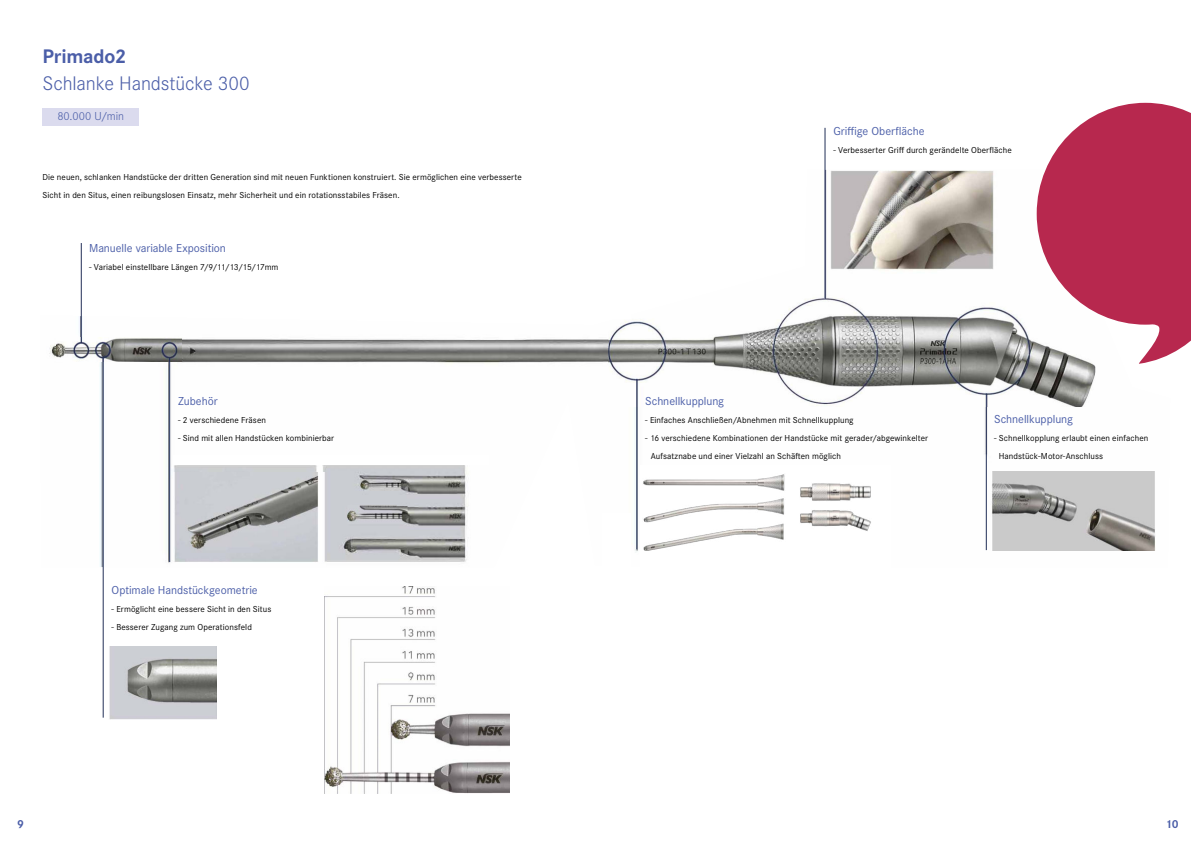
<style>
.page{position:relative;width:1191px;height:842px;background:#fff}
.page>*{position:absolute;margin:0;border:0;box-sizing:border-box;transform-origin:0 0}
.t1{font:300 20.4px "Corporate S Pro";letter-spacing:-.005em;color:#4b5ea8}
.t2{font:700 20.4px "Corporate S Pro";letter-spacing:-.01em;color:#4b5ea8}
.t3{font:12px "Corporate S Pro";letter-spacing:-.005em;color:#4b5ea8}
.t4{font:300 12px "Corporate S Pro";letter-spacing:-.005em;color:#4b5ea8}
.t5{font:700 12px "Corporate S Pro";color:#4b5ea8}
.t6{font:9px/18px "Corporate S Pro";letter-spacing:.01em;color:#000}
</style>
<div class="page">
<div style="left:43px;top:108px;width:96px;height:18px;background:#dbdbee"></div>
<img style="left:49px;top:312px;width:1106px;height:255px">
<img style="left:56px;top:338px;width:126px;height:24px">
<img style="left:608px;top:170px;width:487px;height:237px">
<img style="left:173px;top:472px;width:153px;height:91px">
<img style="left:109px;top:646px;width:108px;height:73px">
<img style="left:990px;top:472px;width:165px;height:78px">
<img style="left:347px;top:505px;width:60px;height:19px">
<hr style="left:81px;top:243px;width:1px;height:100px;background:#212e57">
<hr style="left:103px;top:358px;width:1px;height:360px;background:#212e57">
<hr style="left:169px;top:358px;width:1px;height:204px;background:#212e57">
<hr style="left:636px;top:379px;width:1px;height:170px;background:#212e57">
<hr style="left:985px;top:393px;width:1px;height:157px;background:#212e57">
<hr style="left:824px;top:128px;width:1px;height:170px;background:#212e57">
<div style="left:173px;top:455px;width:315px;height:9px;background:#fff"></div>
<div style="left:640px;top:466px;width:251px;height:105px;background:#fff"></div>
<img style="left:324px;top:586px;width:186px;height:207px">
<img style="left:643px;top:474px;width:142px;height:17px">
<img style="left:643px;top:498px;width:141px;height:52px">
<img style="left:800px;top:483px;width:71px;height:18px">
<img style="left:800px;top:510px;width:71px;height:21px">
<div style="left:558px;top:63px;width:29px;height:255px;background:#fff"></div>
<div style="left:602px;top:63px;width:29px;height:255px;background:#fff"></div>
<div style="left:558px;top:513px;width:29px;height:277px;background:#fff"></div>
<div style="left:602px;top:513px;width:29px;height:277px;background:#fff"></div>
<svg style="left:1036px;top:103px;width:154px;height:261px;fill:#b7284e"></svg>
<h1 class="t2" style="left:43px;top:49px;width:85px">Primado2</h1>
<h1 class="t1" style="left:43px;top:76px;width:209px">Schlanke Handstücke 300</h1>
<h2 class="t4" style="left:57px;top:112px;width:68px">80.000 U/min</h2>
<p class="t6" style="left:43px;top:169px;width:481px">Die neuen, schlanken Handstücke der dritten Generation sind mit neuen Funktionen konstruiert. Sie ermöglichen eine verbesserte<br>Sicht in den Situs, einen reibungslosen Einsatz, mehr Sicherheit und ein rotationsstabiles Fräsen.</p>
<h2 class="t3" style="left:89px;top:244px;width:138px">Manuelle variable Exposition</h2>
<p class="t6" style="left:89px;top:259px;width:191px">- Variabel einstellbare Längen 7/9/11/13/15/17mm</p>
<h2 class="t3" style="left:178px;top:397px;width:41px">Zubehör</h2>
<p class="t6" style="left:178px;top:412px;width:89px">- 2 verschiedene Fräsen</p>
<p class="t6" style="left:178px;top:430px;width:158px">- Sind mit allen Handstücken kombinierbar</p>
<h2 class="t3" style="left:112px;top:586px;width:148px">Optimale Handstückgeometrie</h2>
<p class="t6" style="left:112px;top:601px;width:161px">- Ermöglicht eine bessere Sicht in den Situs</p>
<p class="t6" style="left:112px;top:619px;width:142px">- Besserer Zugang zum Operationsfeld</p>
<h2 class="t3" style="left:833px;top:127px;width:93px">Griffige Oberfläche</h2>
<p class="t6" style="left:833px;top:142px;width:180px">- Verbesserter Griff durch gerändelte Oberfläche</p>
<h2 class="t3" style="left:645px;top:397px;width:80px">Schnellkupplung</h2>
<p class="t6" style="left:645px;top:412px;width:210px">- Einfaches Anschließen/Abnehmen mit Schnellkupplung</p>
<p class="t6" style="left:650px;top:430px;width:279px;text-indent:-5px">- 16 verschiedene Kombinationen der Handstücke mit gerader/abgewinkelter<br>Aufsatznabe und einer Vielzahl an Schäften möglich</p>
<h2 class="t3" style="left:994px;top:415px;width:80px">Schnellkupplung</h2>
<p class="t6" style="left:998px;top:430px;width:151px;text-indent:-4px">- Schnellkopplung erlaubt einen einfachen<br>Handstück-Motor-Anschluss</p>
<h2 class="t5" style="left:17px;top:820px;width:8px">9</h2>
<h2 class="t5" style="left:1165px;top:820px;width:15px">10</h2>
</div>
